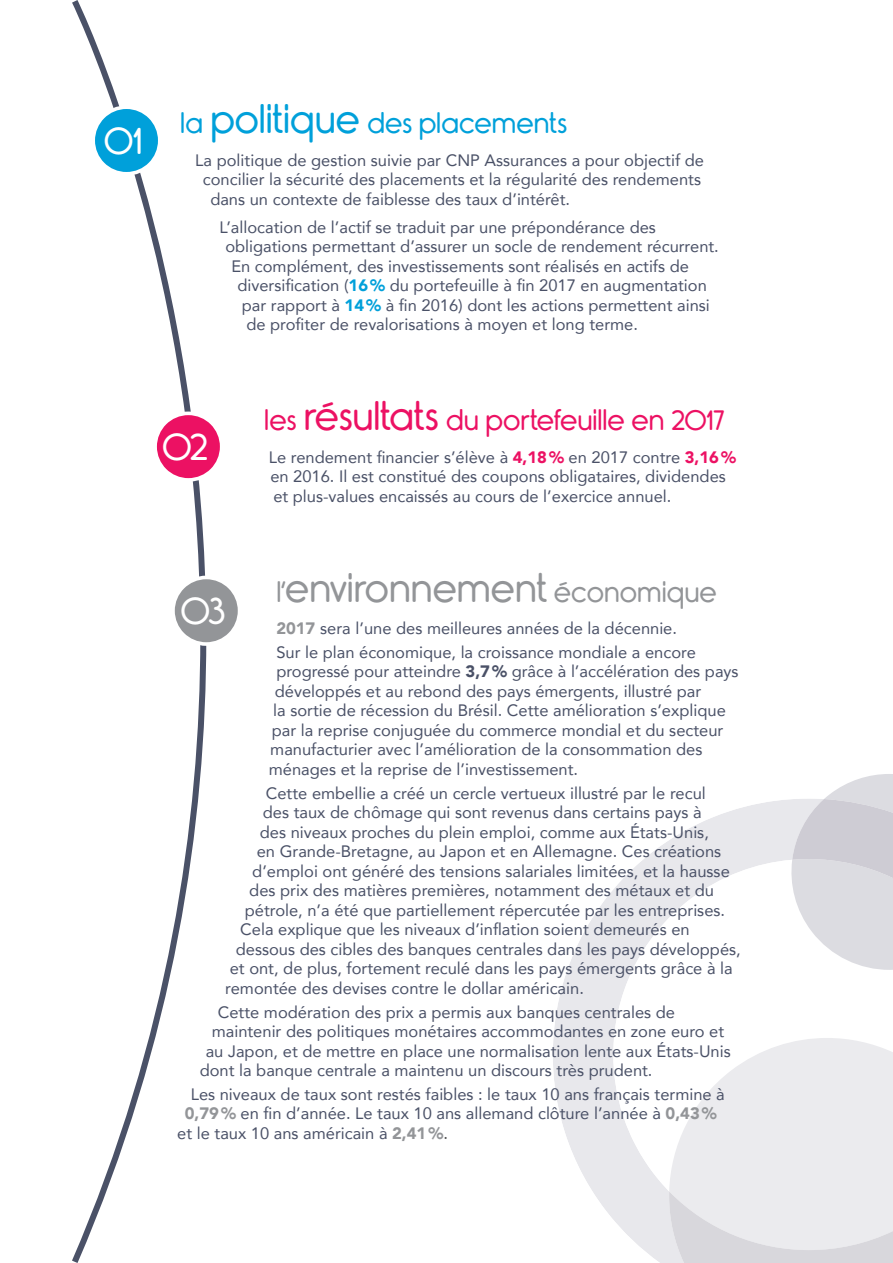
<style>
.page{position:relative;width:893px;height:1263px;background:#fff}
.page>*{position:absolute;margin:0;border:0;box-sizing:border-box;transform-origin:0 0}
.t1{font:37.5px "Rimouski Rg";color:#939598}
.t2{font:36px "Rimouski Rg";color:#fff}
.t3{font:27px "Rimouski Rg";color:#ec1163}
.t4{font:27px "Rimouski Rg";color:#00a0da}
.t5{font:16.5px/19.5px "Avenir";color:#4a5167}
.s1{font-size:37.5px}
.s2{font-weight:900;color:#00a0da}
.s3{font-weight:900;color:#ec1163}
.s4{font-size:27px}
.s5{font-weight:900;color:#939598}
.s6{font-weight:900}
.s7{color:#4b4c4d}
</style>
<div class="page">
<svg style="left:72px;top:0;width:134px;height:1263px"></svg>
<svg style="left:153px;top:411px;width:67px;height:71px"></svg>
<svg style="left:171px;top:576px;width:67px;height:70px"></svg>
<svg style="left:91px;top:105px;width:71px;height:71px"></svg>
<svg style="left:553px;top:800px;width:236px;height:463px"></svg>
<svg style="left:669px;top:1038px;width:224px;height:153px;fill:#ebebee"></svg>
<svg style="left:669px;top:1191px;width:224px;height:72px;background:#e4e4e7"></svg>
<svg style="left:789px;top:774px;width:104px;height:196px"></svg>
<h2 class="t2" style="left:104px;top:120px;width:40px">01</h2>
<h3 class="t4" style="left:180px;top:108px;width:388px">la <span class="s1">politique</span> des placements</h3>
<p class="t5" style="left:195px;top:150px;width:510px">La politique de gestion suivie par CNP Assurances a pour objectif de</p>
<p class="t5" style="left:203px;top:169px;width:500px">concilier la sécurité des placements et la régularité des rendements</p>
<p class="t5" style="left:210px;top:189px;width:361px">dans un contexte de faiblesse des taux d’intérêt.</p>
<p class="t5" style="left:219px;top:217px;width:438px">L’allocation de l’actif se traduit par une prépondérance des</p>
<p class="t5" style="left:225px;top:236px;width:495px">obligations permettant d’assurer un socle de rendement récurrent.</p>
<p class="t5" style="left:231px;top:256px;width:459px">En complément, des investissements sont réalisés en actifs de</p>
<p class="t5" style="left:237px;top:275px;width:471px">diversification (<span class="s2">16 %</span> du portefeuille à fin 2017 en augmentation</p>
<p class="t5" style="left:242px;top:295px;width:469px">par rapport à <span class="s2">14 %</span> à fin 2016) dont les actions permettent ainsi</p>
<p class="t5" style="left:246px;top:314px;width:393px">de profiter de revalorisations à moyen et long terme.</p>
<h2 class="t2" style="left:162px;top:426px;width:47px">02</h2>
<h3 class="t3" style="left:264px;top:405px;width:462px">les <span class="s1">résultats</span> du portefeuille en 2017</h3>
<p class="t5" style="left:269px;top:447px;width:469px">Le rendement financier s’élève à <span class="s3">4,18 %</span> en 2017 contre <span class="s3">3,16 % </span>en 2016. Il est constitué des coupons obligataires, dividendes et plus-values encaissés au cours de l’exercice annuel.</p>
<h1 class="t1" style="left:276px;top:566px;width:442px"><span class="s4">l’</span>environnement <span class="s4">économique</span></h1>
<p class="t5" style="left:276px;top:616px;width:421px;line-height:23.7px"><span class="s5">2017</span> sera l’une des meilleures années de la décennie.<br>Sur le plan économique, la croissance mondiale a encore</p>
<p class="t5" style="left:276px;top:661px;width:464px">progressé pour atteindre <span class="s6">3,7 %</span> grâce à l’accélération des pays</p>
<p class="t5" style="left:275px;top:681px;width:428px">développés et au rebond des pays émergents, illustré par</p>
<p class="t5" style="left:273px;top:700px;width:454px">la sortie de récession du Brésil. Cette amélioration s’explique</p>
<p class="t5" style="left:272px;top:720px;width:453px">par la reprise conjuguée du commerce mondial et du secteur</p>
<p class="t5" style="left:270px;top:739px;width:434px">manufacturier avec l’amélioration de la consommation des</p>
<p class="t5" style="left:269px;top:759px;width:311px">ménages et la reprise de l’investissement.</p>
<p class="t5" style="left:266px;top:783px;width:441px">Cette embellie a créé un cercle vertueux illustré par le recul</p>
<p class="t5" style="left:263px;top:802px;width:440px">des taux de chômage qui sont revenus dans certains pays à</p>
<p class="t5" style="left:260px;top:822px;width:451px">des niveaux proches du plein emploi, comme aux États-Unis,</p>
<p class="t5" style="left:257px;top:841px;width:466px">en Grande-Bretagne, au Japon et en Allemagne. Ces créations</p>
<p class="t5" style="left:252px;top:861px;width:479px">d’emploi ont généré des tensions salariales limitées, et la hausse</p>
<p class="t5" style="left:249px;top:880px;width:466px">des prix des matières premières, notamment des métaux et du</p>
<p class="t5" style="left:245px;top:900px;width:482px">pétrole, n’a été que partiellement répercutée par les entreprises.</p>
<p class="t5" style="left:240px;top:919px;width:451px">Cela explique que les niveaux d’inflation soient demeurés en</p>
<p class="t5" style="left:236px;top:939px;width:506px">dessous des cibles des banques centrales dans les pays développés,</p>
<p class="t5" style="left:230px;top:958px;width:504px">et ont, de plus, fortement reculé dans les pays émergents grâce à la</p>
<p class="t5" style="left:225px;top:978px;width:360px">remontée des devises contre le dollar américain.</p>
<p class="t5" style="left:218px;top:1001px;width:459px">Cette modération des prix a permis aux banques centrales de</p>
<p class="t5" style="left:212px;top:1021px;width:514px">maintenir des politiques monétaires accommodantes en zone euro et</p>
<p class="t5" style="left:206px;top:1040px;width:526px">au Japon, et de mettre en place une normalisation lente aux États-Unis</p>
<p class="t5" style="left:200px;top:1060px;width:454px">dont la banque centrale a maintenu un discours très prudent.</p>
<p class="t5" style="left:191px;top:1084px;width:536px">Les niveaux de taux sont restés faibles : le taux 10 ans français termine à</p>
<p class="t5" style="left:185px;top:1103px;width:534px"><span class="s5">0,79 %</span> en fin d’année. Le taux 10 ans allemand clôture l’année à <span class="s5">0,43 %</span></p>
<p class="t5" style="left:177px;top:1123px;width:272px">et le taux 10 ans américain à <span class="s5">2,41 %</span><span class="s7">.</span></p>
<h2 class="t2" style="left:180px;top:590px;width:47px">03</h2>
</div>
